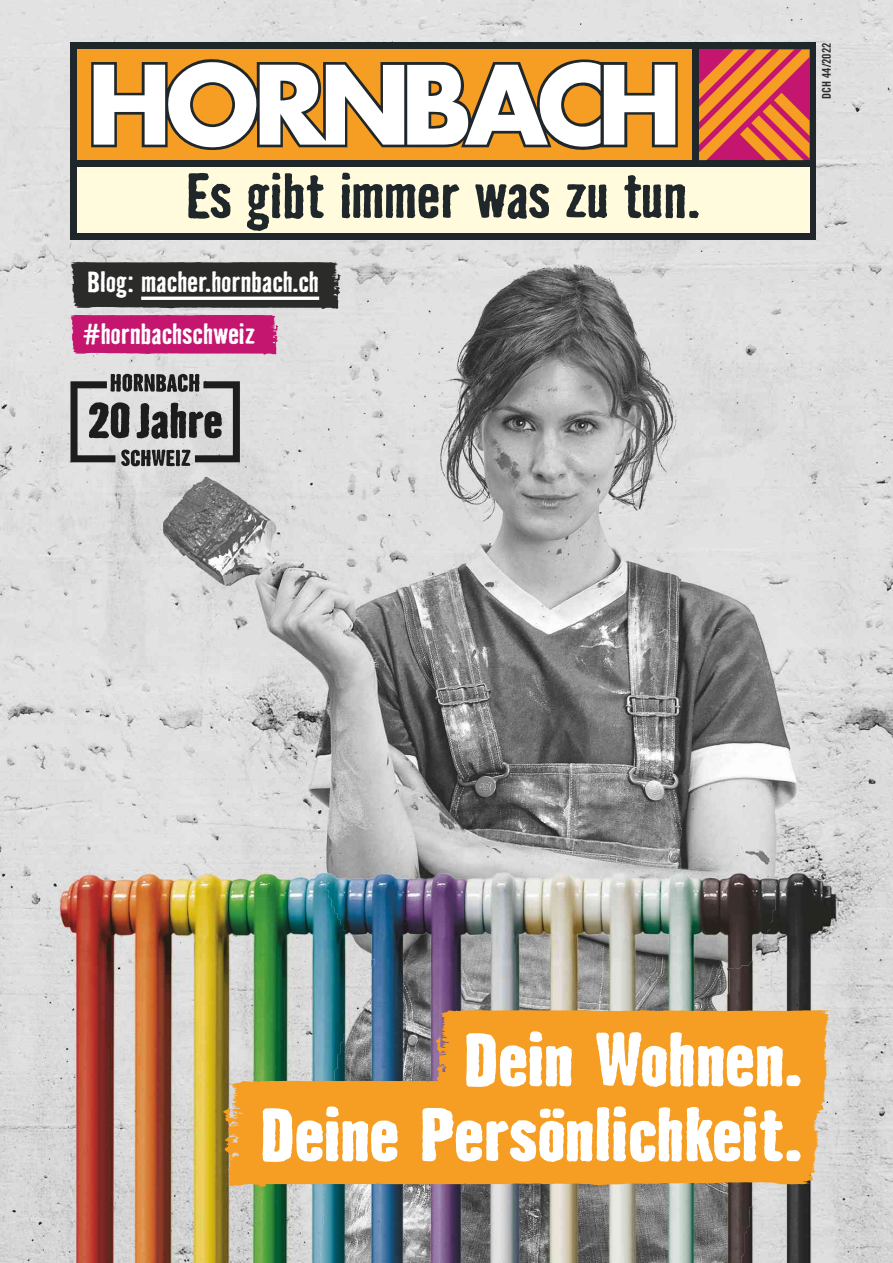
<style>
.page{position:relative;width:893px;height:1263px;background:#fff}
.page>*{position:absolute;margin:0;border:0;box-sizing:border-box;transform-origin:0 0}
.t1{font:700 69.6px/75px "Bad House Hornbach Super";letter-spacing:-.01em;color:#fff;text-align:right}
.t2{font:700 27px "Bad House Hornbach";letter-spacing:-.015em;color:#fff}
.t3{font:12px "Trade Gothic Hornbach Bd Cn 20";color:#2b2b2a}
</style>
<div class="page">
<img style="left:0;top:0;width:893px;height:1263px">
<img style="left:59px;top:872px;width:264px;height:391px">
<img style="left:779px;top:872px;width:58px;height:391px">
<img style="left:323px;top:872px;width:456px;height:391px">
<div style="left:71px;top:43px;width:745px;height:197px;background:#1f272b"></div>
<div style="left:77px;top:49px;width:615px;height:111px;background:#f59e23"></div>
<svg style="left:91px;top:59px;width:587px;height:91px"></svg>
<svg style="left:699px;top:50px;width:110px;height:110px;background:#df6144"></svg>
<div style="left:77px;top:167px;width:732px;height:66px;background:#fffbdc"></div>
<svg style="left:94px;top:60px;width:581px;height:89px"></svg>
<svg style="left:188px;top:172px;width:43px;height:47px"></svg>
<svg style="left:247px;top:172px;width:77px;height:59px"></svg>
<svg style="left:341px;top:172px;width:118px;height:47px"></svg>
<svg style="left:475px;top:183px;width:74px;height:36px"></svg>
<svg style="left:566px;top:184px;width:41px;height:34px"></svg>
<svg style="left:624px;top:175px;width:75px;height:44px"></svg>
<svg style="left:71px;top:374px;width:169px;height:92px;background:#8c8c8d"></svg>
<svg style="left:71px;top:315px;width:207px;height:40px;background:#c52175"></svg>
<svg style="left:71px;top:262px;width:270px;height:47px;background:#363636"></svg>
<hr style="left:141px;top:297px;width:178px;height:3px;background:#fff">
<svg style="left:223px;top:1080px;width:599px;height:107px;background:#ee9d2a"></svg>
<div style="left:436px;top:1010px;width:393px;height:106px;background:#f59e23"></div>
<p class="t2" style="left:88px;top:272px;width:233px">Blog: macher.hornbach.ch</p>
<p class="t2" style="left:83px;top:323px;width:174px">#hornbachschweiz</p>
<p class="t3" style="left:820px;top:99px;width:57px;rotate:-90deg">DCH 44/2022</p>
<h1 class="t1" style="left:261px;top:1025px;width:543px">Dein Wohnen.<br>Deine Persönlichkeit.</h1>
</div>
